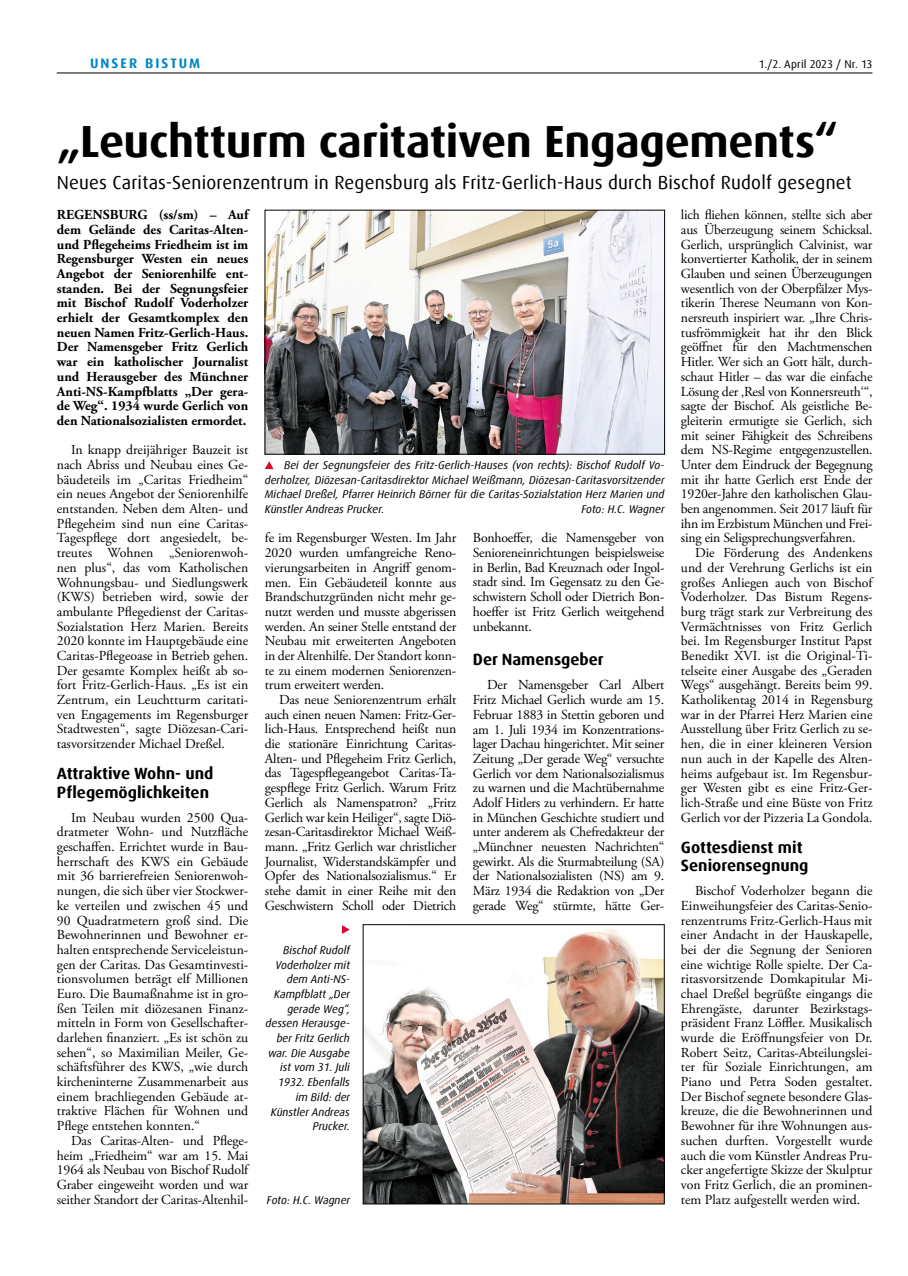
<style>
.page{position:relative;width:908px;height:1276px;background:#fff}
.page>*{position:absolute;margin:0;border:0;box-sizing:border-box;transform-origin:0 0}
.t1{font:700 45px "Dax Offc Pro";letter-spacing:-.01em;color:#000}
.t2{font:18.75px "Dax Offc Pro";letter-spacing:.01em;color:#000}
.t3{font:700 16.25px/18.8px "Dax Offc Pro";color:#000}
.t4{font:13.75px/14.6px "Adobe Garamond Pro";letter-spacing:-.01em;color:#000;text-align:justify}
.t5{font:700 13.75px/14.6px "Adobe Garamond Pro";color:#000;text-align:justify}
.t6{font:700 13.75px "Dax Offc Pro";letter-spacing:.15em;color:#0088c3}
.t7{font:italic 11.25px/14.8px "Dax Offc Pro";color:#000;text-align:justify}
.t8{font:11.25px "Dax Offc Pro";letter-spacing:.005em;color:#000}
</style>
<div class="page">
<hr style="left:57px;top:73px;width:815px;height:1px;background:#000">
<img style="left:267px;top:212px;width:395px;height:240px">
<div style="left:265px;top:210px;width:399px;height:244px;border:1px solid #000"></div>
<svg style="left:265px;top:461px;width:8px;height:8px"></svg>
<img style="left:365px;top:929px;width:297px;height:273px">
<div style="left:363px;top:924px;width:301px;height:280px;border:1px solid #000"></div>
<svg style="left:342px;top:925px;width:7px;height:9px"></svg>
<p class="t6" style="left:90px;top:54px;width:112px">UNSER BISTUM</p>
<p class="t8" style="left:758px;top:56px;width:115px">1./2. April 2023 / Nr. 13</p>
<h1 class="t1" style="left:57px;top:112px;width:782px">„Leuchtturm caritativen Engagements“</h1>
<h2 class="t2" style="left:57px;top:171px;width:796px">Neues Caritas-Seniorenzentrum in Regensburg als Fritz-Gerlich-Haus durch Bischof Rudolf gesegnet</h2>
<p class="t4" style="left:680px;top:208px;width:193px">lich fliehen können, stellte sich aber aus Überzeugung seinem Schicksal.<br>Gerlich, ursprünglich Calvinist, war konvertierter Katholik, der in seinem Glauben und seinen Überzeugungen wesentlich von der Oberpfälzer Mys&shy;tikerin Therese Neumann von Kon&shy;nersreuth inspiriert war. „Ihre Chris&shy;tusfrömmigkeit hat ihr den Blick geöffnet für den Machtmenschen Hitler. Wer sich an Gott hält, durch&shy;schaut Hitler – das war die einfache Lösung der ‚Resl von Konnersreuth‘“, sagte der Bischof. Als geistliche Be&shy;gleiterin ermutigte sie Gerlich, sich mit seiner Fähigkeit des Schreibens dem NS-Regime entgegenzustellen.<br>Unter dem Eindruck der Begegnung mit ihr hatte Gerlich erst Ende der 1920er-Jahre den katholischen Glau&shy;ben angenommen. Seit 2017 läuft für ihn im Erzbistum München und Frei&shy;sing ein Seligsprechungsverfahren.</p>
<p class="t4" style="left:680px;top:546px;width:193px;text-indent:14px">Die Förderung des Andenkens und der Verehrung Gerlichs ist ein großes Anliegen auch von Bischof Voderholzer. Das Bistum Regens&shy;burg trägt stark zur Verbreitung des Vermächtnisses von Fritz Gerlich bei. Im Regensburger Institut Papst Benedikt XVI. ist die Original-Ti&shy;telseite einer Ausgabe des „Geraden Wegs“ ausgehängt. Bereits beim 99.<br>Katholikentag 2014 in Regensburg war in der Pfarrei Herz Marien eine Ausstellung über Fritz Gerlich zu se&shy;hen, die in einer kleineren Version nun auch in der Kapelle des Alten&shy;heims aufgebaut ist. Im Regensbur&shy;ger Westen gibt es eine Fritz-Ger&shy;lich-Straße und eine Büste von Fritz Gerlich vor der Pizzeria La Gondola.</p>
<p class="t3" style="left:680px;top:837px;width:129px">Gottesdienst mit<br>Seniorensegnung</p>
<p class="t4" style="left:680px;top:884px;width:193px;text-indent:14px">Bischof Voderholzer begann die Einweihungsfeier des Caritas-Senio&shy;renzentrums Fritz-Gerlich-Haus mit einer Andacht in der Hauskapelle, bei der die Segnung der Senioren eine wichtige Rolle spielte. Der Ca&shy;ritasvorsitzende Domkapitular Mi&shy;chael Dreßel begrüßte eingangs die Ehrengäste, darunter Bezirkstags&shy;präsident Franz Löffler. Musikalisch wurde die Eröffnungsfeier von Dr.<br>Robert Seitz, Caritas-Abteilungslei&shy;ter für Soziale Einrichtungen, am Piano und Petra Soden gestaltet.<br>Der Bischof segnete besondere Glas&shy;kreuze, die die Bewohnerinnen und Bewohner für ihre Wohnungen aus&shy;suchen durften. Vorgestellt wurde auch die vom Künstler Andreas Pru&shy;cker angefertigte Skizze der Skulptur von Fritz Gerlich, die an prominen&shy;tem Platz aufgestellt werden wird.</p>
<p class="t5" style="left:57px;top:208px;width:193px">REGENSBURG (ss/sm) – Auf dem Gelände des Caritas-Alten&shy;und Pflegeheims Friedheim ist im Regensburger Westen ein neues Angebot der Seniorenhilfe ent&shy;standen. Bei der Segnungsfeier mit Bischof Rudolf Voderholzer erhielt der Gesamtkomplex den neuen Namen Fritz-Gerlich-Haus.<br>Der Namensgeber Fritz Gerlich war ein katholischer Journalist und Herausgeber des Münchner Anti-NS-Kampfblatts „Der gera&shy;de Weg“. 1934 wurde Gerlich von den Nationalsozialisten ermordet.</p>
<p class="t4" style="left:57px;top:443px;width:193px;text-indent:14px">In knapp dreijähriger Bauzeit ist nach Abriss und Neubau eines Ge&shy;bäudeteils im „Caritas Friedheim“ ein neues Angebot der Seniorenhilfe entstanden. Neben dem Alten- und Pflegeheim sind nun eine Caritas-Tagespflege dort angesiedelt, be&shy;treutes Wohnen „Seniorenwoh&shy;nen plus“, das vom Katholischen Wohnungsbau- und Siedlungswerk (KWS) betrieben wird, sowie der ambulante Pflegedienst der Caritas-Sozialstation Herz Marien. Bereits 2020 konnte im Hauptgebäude eine Caritas-Pflegeoase in Betrieb gehen.<br>Der gesamte Komplex heißt ab so&shy;fort Fritz-Gerlich-Haus. „Es ist ein Zentrum, ein Leuchtturm caritati&shy;ven Engagements im Regensburger Stadtwesten“, sagte Diözesan-Cari&shy;tasvorsitzender Michael Dreßel.</p>
<p class="t3" style="left:57px;top:764px;width:158px">Attraktive Wohn- und<br>Pflegemöglichkeiten</p>
<p class="t4" style="left:57px;top:810px;width:193px;text-indent:14px">Im Neubau wurden 2500 Qua&shy;dratmeter Wohn- und Nutzfläche geschaffen. Errichtet wurde in Bau&shy;herrschaft des KWS ein Gebäude mit 36 barrierefreien Seniorenwoh&shy;nungen, die sich über vier Stockwer&shy;ke verteilen und zwischen 45 und 90 Quadratmetern groß sind. Die Bewohnerinnen und Bewohner er&shy;halten entsprechende Serviceleistun&shy;gen der Caritas. Das Gesamtinvesti&shy;tionsvolumen beträgt elf Millionen Euro. Die Baumaßnahme ist in gro&shy;ßen Teilen mit diözesanen Finanz&shy;mitteln in Form von Gesellschafter&shy;darlehen finanziert. „Es ist schön zu sehen“, so Maximilian Meiler, Ge&shy;schäftsführer des KWS, „wie durch kircheninterne Zusammenarbeit aus einem brachliegenden Gebäude at&shy;traktive Flächen für Wohnen und Pflege entstehen konnten.“</p>
<p class="t4" style="left:57px;top:1133px;width:193px;text-indent:14px">Das Caritas-Alten- und Pflege&shy;heim „Friedheim“ war am 15. Mai 1964 als Neubau von Bischof Rudolf Graber eingeweiht worden und war seither Standort der Caritas-Altenhil-</p>
<p class="t7" style="left:265px;top:458px;width:401px;text-indent:19px">Bei der Segnungsfeier des Fritz-Gerlich-Hauses (von rechts): Bischof Rudolf Vo&shy;derholzer, Diözesan-Caritasdirektor Michael Weißmann, Diözesan-Caritasvorsitzender Michael Dreßel, Pfarrer Heinrich Börner für die Caritas-Sozialstation Herz Marien und Künstler Andreas Prucker.</p>
<p class="t7" style="left:581px;top:502px;width:85px">Foto: H.C. Wagner</p>
<p class="t4" style="left:472px;top:531px;width:193px">Bonhoeffer, die Namensgeber von Senioreneinrichtungen beispielsweise in Berlin, Bad Kreuznach oder Ingol&shy;stadt sind. Im Gegensatz zu den Ge&shy;schwistern Scholl oder Dietrich Bon&shy;hoeffer ist Fritz Gerlich weitgehend unbekannt.</p>
<p class="t3" style="left:472px;top:650px;width:132px">Der Namensgeber</p>
<p class="t4" style="left:472px;top:678px;width:193px;text-indent:14px">Der Namensgeber Carl Albert Fritz Michael Gerlich wurde am 15.<br>Februar 1883 in Stettin geboren und am 1. Juli 1934 im Konzentrations&shy;lager Dachau hingerichtet. Mit seiner Zeitung „Der gerade Weg“ versuchte Gerlich vor dem Nationalsozialismus zu warnen und die Machtübernahme Adolf Hitlers zu verhindern. Er hatte in München Geschichte studiert und unter anderem als Chefredakteur der „Münchner neuesten Nachrichten“ gewirkt. Als die Sturmabteilung (SA) der Nationalsozialisten (NS) am 9.<br>März 1934 die Redaktion von „Der gerade Weg“ stürmte, hätte Ger-</p>
<p class="t4" style="left:265px;top:531px;width:193px">fe im Regensburger Westen. Im Jahr 2020 wurden umfangreiche Reno&shy;vierungsarbeiten in Angriff genom&shy;men. Ein Gebäudeteil konnte aus Brandschutzgründen nicht mehr ge&shy;nutzt werden und musste abgerissen werden. An seiner Stelle entstand der Neubau mit erweiterten Angeboten in der Altenhilfe. Der Standort konn&shy;te zu einem modernen Seniorenzen&shy;trum erweitert werden.</p>
<p class="t4" style="left:265px;top:693px;width:193px;text-indent:14px">Das neue Seniorenzentrum erhält auch einen neuen Namen: Fritz-Ger&shy;lich-Haus. Entsprechend heißt nun die stationäre Einrichtung Caritas-Alten- und Pflegeheim Fritz Gerlich, das Tagespflegeangebot Caritas-Ta&shy;gespflege Fritz Gerlich. Warum Fritz Gerlich als Namenspatron? „Fritz Gerlich war kein Heiliger“, sagte Diö&shy;zesan-Caritasdirektor Michael Weiß&shy;mann. „Fritz Gerlich war christlicher Journalist, Widerstandskämpfer und Opfer des Nationalsozialismus.“ Er stehe damit in einer Reihe mit den Geschwistern Scholl oder Dietrich</p>
<p class="t7" style="left:265px;top:942px;width:86px;text-align:right">Bischof Rudolf<br>Voderholzer mit dem Anti-NS-<br>Kampfblatt „Der gerade Weg“, dessen Herausge&shy;ber Fritz Gerlich war. Die Ausgabe ist vom 31. Juli<br>1932. Ebenfalls im Bild: der<br>Künstler Andreas<br>Prucker.</p>
<p class="t7" style="left:267px;top:1192px;width:85px">Foto: H.C. Wagner</p>
</div>
